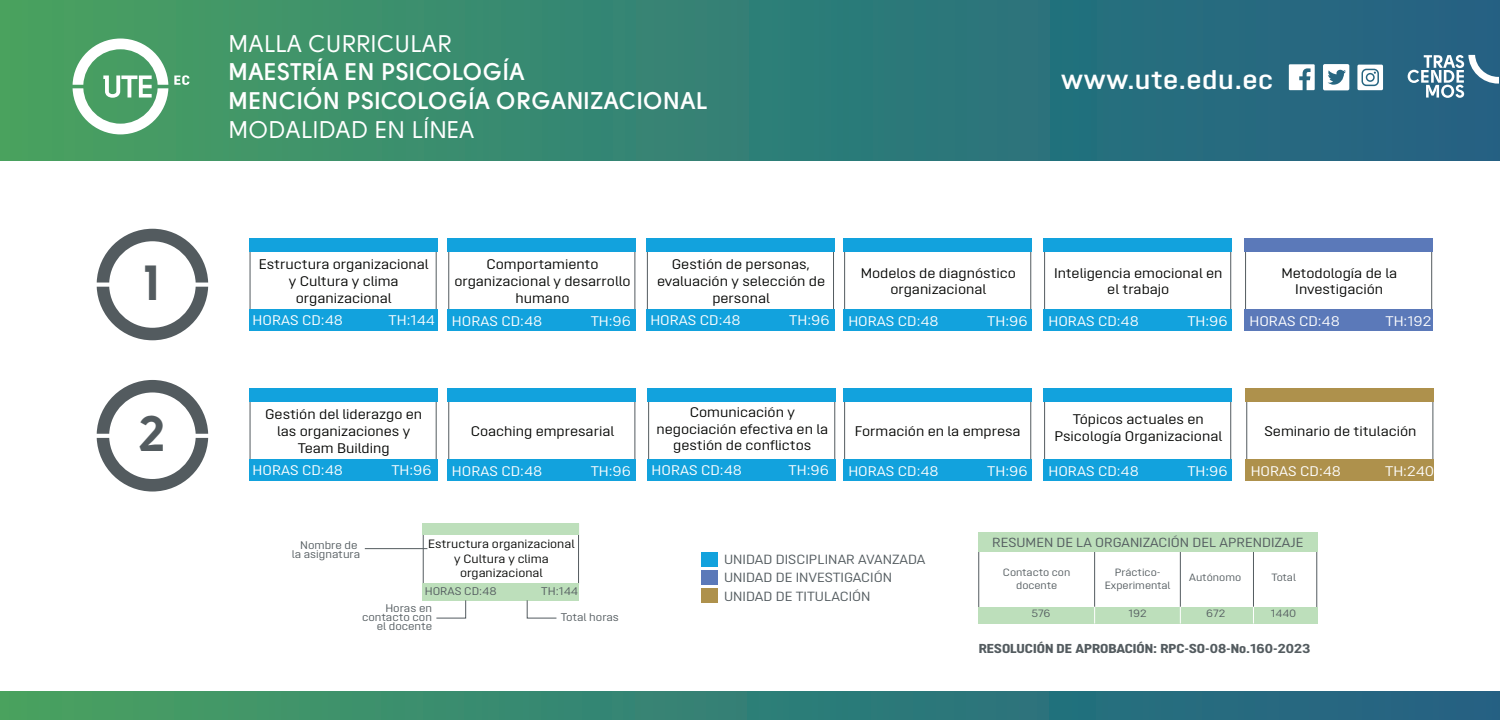
<style>
.page{position:relative;width:1500px;height:720px;background:#fff}
.page>*{position:absolute;margin:0;border:0;box-sizing:border-box;transform-origin:0 0}
.t1{font:49.3px "Solomon Sans Bold";color:#535b5f}
.t2{font:600 27px "Opinion Pro Extended";letter-spacing:.025em;color:#fff}
.t3{font:700 24px/28.8px "Solomon Sans Semi";color:#fff}
.t4{font:24px "Solomon Sans Normal";color:#fff}
.t5{font:13.9px/16.7px "Opinion Pro Extended";color:#040503;text-align:center}
.t6{font:13.9px "Opinion Pro Extended";color:#fff}
.t7{font:13.3px/18.2px "Opinion Pro Extended";color:#535b5f}
.t8{font:13.2px "Opinion Pro Extended";color:#535b5f}
.t9{font:800 13px "Opinion Pro Extended";color:#535b5f}
.t10{font:12px/14.4px "Opinion Pro Extended";color:#040503;text-align:center}
.t11{font:11.1px/8.9px "Opinion Pro Extended";color:#535b5f;text-align:center}
.t12{font:10.5px/12.7px "Opinion Pro Extended";color:#535b5f;text-align:center}
</style>
<div class="page">
<div style="left:0;top:0;width:1500px;height:161px;background:linear-gradient(to right,#47a163,#1f5f86)"></div>
<div style="left:0;top:692px;width:1500px;height:28px;background:linear-gradient(to right,#47a163,#1f5f86)"></div>
<svg style="left:1408px;top:55px;width:90px;height:43px"></svg>
<svg style="left:1323px;top:64px;width:26px;height:26px"></svg>
<svg style="left:1289px;top:64px;width:26px;height:26px"></svg>
<svg style="left:1357px;top:65px;width:26px;height:25px"></svg>
<svg style="left:97px;top:380px;width:111px;height:112px"></svg>
<div style="left:249px;top:238px;width:188px;height:14px;background:#12a2dd"></div>
<div style="left:249px;top:310px;width:188px;height:21px;background:#12a2dd"></div>
<svg style="left:97px;top:229px;width:111px;height:111px"></svg>
<div style="left:448px;top:238px;width:188px;height:14px;background:#12a2dd"></div>
<div style="left:448px;top:310px;width:188px;height:21px;background:#12a2dd"></div>
<div style="left:647px;top:238px;width:187px;height:73px;border:1px solid #535b5f"></div>
<div style="left:646px;top:238px;width:189px;height:14px;background:#12a2dd"></div>
<div style="left:646px;top:310px;width:189px;height:21px;background:#12a2dd"></div>
<div style="left:249px;top:388px;width:188px;height:14px;background:#12a2dd"></div>
<div style="left:249px;top:460px;width:188px;height:21px;background:#12a2dd"></div>
<div style="left:448px;top:388px;width:188px;height:14px;background:#12a2dd"></div>
<div style="left:448px;top:460px;width:188px;height:21px;background:#12a2dd"></div>
<div style="left:648px;top:388px;width:187px;height:73px;border:1px solid #535b5f"></div>
<div style="left:648px;top:388px;width:188px;height:14px;background:#12a2dd"></div>
<div style="left:648px;top:460px;width:188px;height:21px;background:#12a2dd"></div>
<div style="left:701px;top:588px;width:17px;height:15px;background:#ae914c"></div>
<div style="left:701px;top:570px;width:17px;height:15px;background:#5b79b9"></div>
<div style="left:701px;top:552px;width:17px;height:15px;background:#12a2dd"></div>
<div style="left:423px;top:523px;width:156px;height:61px;border:1px solid #535b5f"></div>
<div style="left:422px;top:523px;width:157px;height:12px;background:#bddfbb"></div>
<div style="left:422px;top:583px;width:157px;height:18px;background:#bddfbb"></div>
<svg style="left:526px;top:600px;width:31px;height:19px"></svg>
<svg style="left:436px;top:600px;width:31px;height:19px"></svg>
<hr style="left:365px;top:548px;width:62px;height:1px;background:#535b5f">
<hr style="left:1253px;top:541px;width:1px;height:71px;background:#535b5f">
<div style="left:978px;top:541px;width:117px;height:72px;border:1px solid #535b5f"></div>
<hr style="left:1180px;top:541px;width:1px;height:71px;background:#535b5f">
<hr style="left:1316px;top:541px;width:1px;height:71px;background:#535b5f">
<div style="left:978px;top:532px;width:340px;height:19px;background:#bddfbb"></div>
<div style="left:978px;top:607px;width:340px;height:16px;background:#bddfbb"></div>
<svg style="left:1094px;top:607px;width:1px;height:17px"></svg>
<svg style="left:1180px;top:607px;width:1px;height:17px"></svg>
<svg style="left:1253px;top:607px;width:1px;height:17px"></svg>
<div style="left:844px;top:238px;width:187px;height:73px;border:1px solid #535b5f"></div>
<div style="left:844px;top:238px;width:188px;height:14px;background:#12a2dd"></div>
<div style="left:844px;top:310px;width:188px;height:21px;background:#12a2dd"></div>
<div style="left:1044px;top:238px;width:187px;height:73px;border:1px solid #535b5f"></div>
<div style="left:1044px;top:238px;width:188px;height:14px;background:#12a2dd"></div>
<div style="left:1044px;top:310px;width:188px;height:21px;background:#12a2dd"></div>
<div style="left:844px;top:388px;width:187px;height:73px;border:1px solid #535b5f"></div>
<div style="left:844px;top:388px;width:188px;height:14px;background:#12a2dd"></div>
<div style="left:844px;top:460px;width:188px;height:21px;background:#12a2dd"></div>
<div style="left:1044px;top:388px;width:187px;height:73px;border:1px solid #535b5f"></div>
<div style="left:1044px;top:388px;width:188px;height:14px;background:#12a2dd"></div>
<div style="left:1044px;top:460px;width:188px;height:21px;background:#12a2dd"></div>
<div style="left:1246px;top:388px;width:188px;height:14px;background:#ae914c"></div>
<div style="left:1246px;top:460px;width:188px;height:21px;background:#ae914c"></div>
<div style="left:1245px;top:238px;width:187px;height:73px;border:1px solid #535b5f"></div>
<div style="left:1245px;top:238px;width:188px;height:14px;background:#5b79b9"></div>
<div style="left:1245px;top:310px;width:188px;height:21px;background:#5b79b9"></div>
<svg style="left:73px;top:39px;width:95px;height:95px"></svg>
<svg style="left:174px;top:75px;width:15px;height:10px"></svg>
<h1 class="t1" style="left:145px;top:253px;width:17px">1</h1>
<h1 class="t1" style="left:139px;top:404px;width:29px">2</h1>
<h3 class="t4" style="left:228px;top:30px;width:225px">MALLA CURRICULAR</h3>
<h3 class="t3" style="left:228px;top:58px;width:481px">MAESTRÍA EN PSICOLOGÍA<br>MENCIÓN PSICOLOGÍA ORGANIZACIONAL</h3>
<h3 class="t4" style="left:228px;top:116px;width:248px">MODALIDAD EN LÍNEA</h3>
<h2 class="t2" style="left:1061px;top:64px;width:214px">www.ute.edu.ec</h2>
<p class="t5" style="left:259px;top:256px;width:171px">Estructura organizacional y Cultura y clima</p>
<p class="t5" style="left:296px;top:290px;width:97px">organizacional</p>
<p class="t5" style="left:454px;top:256px;width:178px">Comportamiento organizacional y desarrollo humano</p>
<p class="t5" style="left:657px;top:256px;width:170px">Gestión de personas, evaluación y selección de personal</p>
<p class="t5" style="left:861px;top:264px;width:157px">Modelos de diagnóstico organizacional</p>
<p class="t5" style="left:1054px;top:264px;width:170px">Inteligencia emocional en el trabajo</p>
<p class="t5" style="left:1281px;top:264px;width:117px">Metodología de la<br>Investigación</p>
<p class="t6" style="left:253px;top:312px;width:92px">HORAS CD:48</p>
<p class="t6" style="left:389px;top:312px;width:48px">TH:144</p>
<p class="t6" style="left:392px;top:313px;width:51px">TH:240</p>
<p class="t6" style="left:452px;top:313px;width:92px">HORAS CD:48</p>
<p class="t6" style="left:591px;top:313px;width:33px">TH:9</p>
<p class="t6" style="left:593px;top:314px;width:48px">TH:160</p>
<p class="t6" style="left:650px;top:312px;width:92px">HORAS CD:48</p>
<p class="t6" style="left:789px;top:312px;width:42px">TH:96</p>
<p class="t6" style="left:848px;top:313px;width:92px">HORAS CD:48</p>
<p class="t6" style="left:987px;top:313px;width:33px">TH:9</p>
<p class="t6" style="left:989px;top:314px;width:48px">TH:160</p>
<p class="t6" style="left:1049px;top:313px;width:92px">HORAS CD:48</p>
<p class="t6" style="left:1187px;top:313px;width:33px">TH:9</p>
<p class="t6" style="left:1189px;top:314px;width:48px">TH:160</p>
<p class="t6" style="left:1249px;top:313px;width:92px">HORAS CD:48</p>
<p class="t6" style="left:1385px;top:313px;width:48px">TH:192</p>
<p class="t6" style="left:1390px;top:314px;width:48px">TH:160</p>
<p class="t5" style="left:265px;top:406px;width:159px">Gestión del liderazgo en las organizaciones y<br>Team Building</p>
<p class="t5" style="left:471px;top:422px;width:145px">Coaching empresarial</p>
<p class="t5" style="left:656px;top:404px;width:173px">Comunicación y negociación efectiva en la gestión de conflictos</p>
<p class="t5" style="left:855px;top:422px;width:167px">Formación en la empresa</p>
<p class="t5" style="left:1055px;top:411px;width:169px">Tópicos actuales en<br>Psicología Organizacional</p>
<p class="t5" style="left:1264px;top:422px;width:154px">Seminario de titulación</p>
<p class="t6" style="left:253px;top:462px;width:92px">HORAS CD:48</p>
<p class="t6" style="left:413px;top:462px;width:20px">96</p>
<p class="t6" style="left:392px;top:463px;width:51px">TH:240</p>
<p class="t6" style="left:452px;top:463px;width:92px">HORAS CD:48</p>
<p class="t6" style="left:591px;top:463px;width:33px">TH:9</p>
<p class="t6" style="left:593px;top:464px;width:48px">TH:160</p>
<p class="t6" style="left:652px;top:462px;width:92px">HORAS CD:48</p>
<p class="t6" style="left:789px;top:462px;width:42px">TH:96</p>
<p class="t6" style="left:848px;top:463px;width:92px">HORAS CD:48</p>
<p class="t6" style="left:987px;top:463px;width:33px">TH:9</p>
<p class="t6" style="left:989px;top:464px;width:48px">TH:160</p>
<p class="t6" style="left:1049px;top:463px;width:92px">HORAS CD:48</p>
<p class="t6" style="left:1187px;top:463px;width:33px">TH:9</p>
<p class="t6" style="left:1189px;top:464px;width:48px">TH:160</p>
<p class="t6" style="left:1251px;top:463px;width:92px">HORAS CD:48</p>
<p class="t6" style="left:1385px;top:463px;width:51px">TH:240</p>
<p class="t6" style="left:1391px;top:464px;width:48px">TH:160</p>
<p class="t11" style="left:292px;top:540px;width:70px">Nombre de la asignatura</p>
<p class="t10" style="left:428px;top:537px;width:148px">Estructura organizacional y Cultura y clima organizacional</p>
<p class="t11" style="left:425px;top:587px;width:73px">HORAS CD:48</p>
<p class="t11" style="left:541px;top:587px;width:38px">TH:144</p>
<p class="t7" style="left:724px;top:550px;width:203px">UNIDAD DISCIPLINAR AVANZADA<br>UNIDAD DE INVESTIGACIÓN<br>UNIDAD DE TITULACIÓN</p>
<p class="t8" style="left:992px;top:535px;width:313px">RESUMEN DE LA ORGANIZACIÓN DEL APRENDIZAJE</p>
<p class="t12" style="left:1003px;top:566px;width:69px">Contacto con docente</p>
<p class="t12" style="left:1105px;top:566px;width:67px">Práctico-<br>Experimental</p>
<p class="t12" style="left:1189px;top:571px;width:53px">Autónomo</p>
<p class="t12" style="left:1271px;top:571px;width:26px">Total</p>
<p class="t11" style="left:362px;top:604px;width:71px;text-align:right">Horas en contacto con el docente</p>
<p class="t11" style="left:561px;top:613px;width:60px">Total horas</p>
<p class="t12" style="left:1031px;top:607px;width:21px">576</p>
<p class="t12" style="left:1128px;top:607px;width:20px">192</p>
<p class="t12" style="left:1206px;top:607px;width:21px">672</p>
<p class="t12" style="left:1271px;top:607px;width:27px">1440</p>
<p class="t9" style="left:979px;top:641px;width:333px">RESOLUCIÓN DE APROBACIÓN: RPC-SO-08-No.160-2023</p>
</div>
